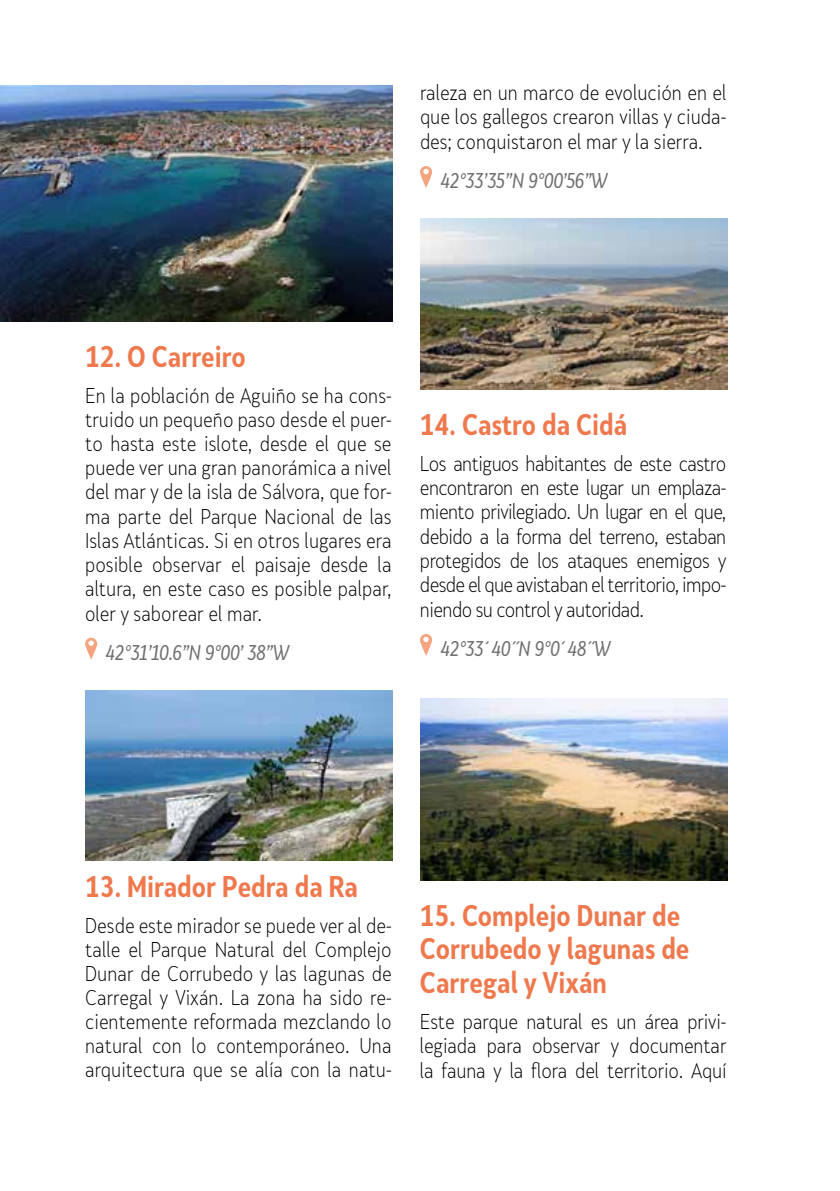
<style>
.page{position:relative;width:840px;height:1191px;background:#fff}
.page>*{position:absolute;margin:0;border:0;box-sizing:border-box;transform-origin:0 0}
.t1{font:700 28px/34px "Skola Sans Cn";color:#ef784d}
.t2{font:300 20px/24.4px "Skola Sans Cn";color:#000;text-align:justify}
.t3{font:italic 20px "Skola Sans Cn";letter-spacing:-.01em;color:#706f6f}
</style>
<div class="page">
<svg style="left:85px;top:638px;width:12px;height:21px"></svg>
<svg style="left:420px;top:166px;width:12px;height:22px"></svg>
<svg style="left:420px;top:634px;width:12px;height:22px"></svg>
<img style="left:0;top:85px;width:392px;height:237px">
<img style="left:420px;top:219px;width:307px;height:171px">
<img style="left:420px;top:698px;width:307px;height:182px">
<img style="left:85px;top:690px;width:307px;height:170px">
<p class="t2" style="left:420px;top:80px;width:308px">raleza en un marco de evolución en el que los gallegos crearon villas y ciuda&shy;des; conquistaron el mar y la sierra.</p>
<p class="t3" style="left:440px;top:168px;width:168px">42°33’35”N 9°00’56”W</p>
<h1 class="t1" style="left:85px;top:339px;width:162px">12. O Carreiro</h1>
<p class="t2" style="left:85px;top:383px;width:308px">En la población de Aguiño se ha cons&shy;truido un pequeño paso desde el puer&shy;to hasta este islote, desde el que se puede ver una gran panorámica a nivel del mar y de la isla de Sálvora, que for&shy;ma parte del Parque Nacional de las Islas Atlánticas. Si en otros lugares era posible observar el paisaje desde la altura, en este caso es posible palpar, oler y saborear el mar.</p>
<p class="t3" style="left:105px;top:640px;width:184px">42°31’10.6”N 9°00’ 38”W</p>
<h1 class="t1" style="left:420px;top:407px;width:209px">14. Castro da Cidá</h1>
<p class="t2" style="left:420px;top:451px;width:308px">Los antiguos habitantes de este castro encontraron en este lugar un emplaza&shy;miento privilegiado. Un lugar en el que, debido a la forma del terreno, estaban protegidos de los ataques enemigos y desde el que avistaban el territorio, impo&shy;niendo su control y autoridad.</p>
<p class="t3" style="left:440px;top:636px;width:171px">42°33´ 40´´N 9°0´ 48´´W</p>
<h1 class="t1" style="left:85px;top:869px;width:274px">13. Mirador Pedra da Ra</h1>
<p class="t2" style="left:85px;top:913px;width:308px">Desde este mirador se puede ver al de&shy;talle el Parque Natural del Complejo Dunar de Corrubedo y las lagunas de Carregal y Vixán. La zona ha sido re&shy;cientemente reformada mezclando lo natural con lo contemporáneo. Una arquitectura que se alía con la natu-</p>
<h1 class="t1" style="left:420px;top:897px;width:271px">15. Complejo Dunar de<br>Corrubedo y lagunas de<br>Carregal y Vixán</h1>
<p class="t2" style="left:420px;top:1009px;width:308px">Este parque natural es un área privi&shy;legiada para observar y documentar la fauna y la flora del territorio. Aquí</p>
</div>
